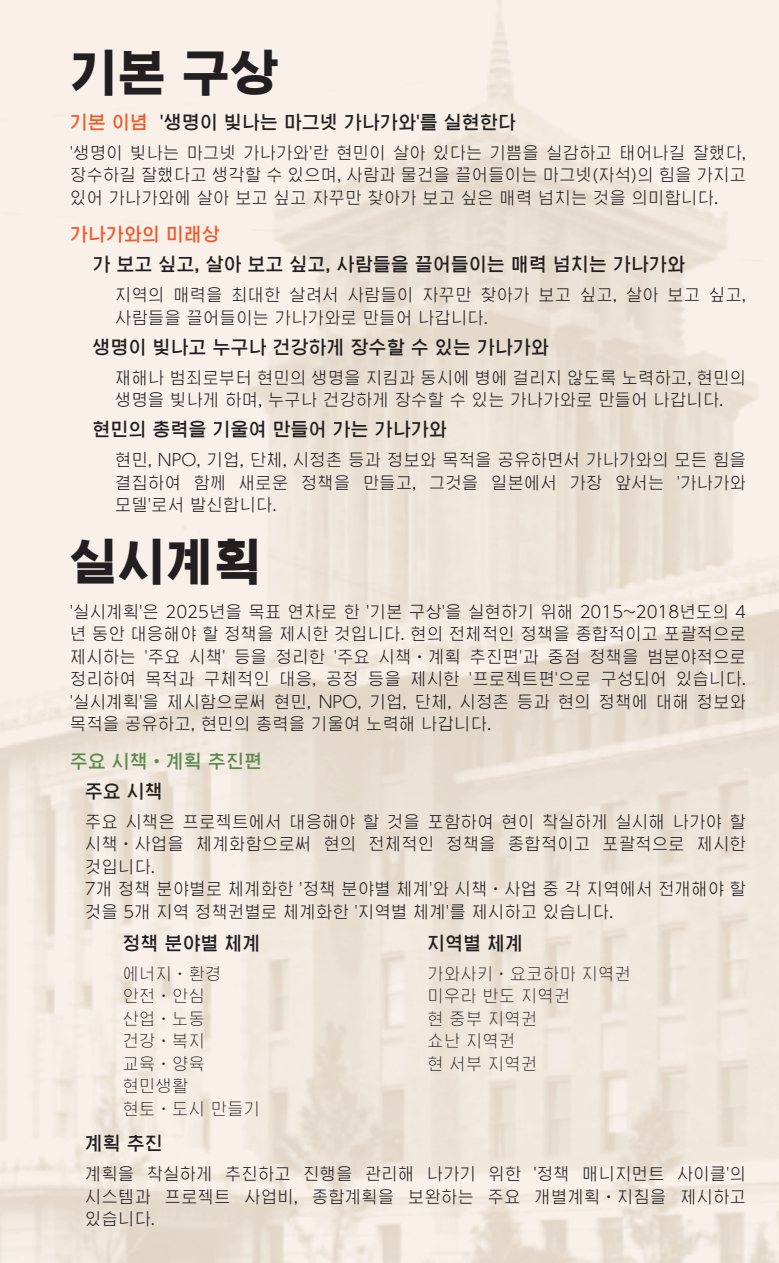
<style>
.page{position:relative;width:779px;height:1263px;background:#fff}
.page>*{position:absolute;margin:0;border:0;box-sizing:border-box;transform-origin:0 0}
.t1{font:700 48px "UD Shin Go Hang Koc";color:#231f20}
.t2{font:500 18px "UD Shin Go Hang Koc";color:#231f20}
.t3{font:500 18px "UD Shin Go Hang Koc";color:#608a50}
.t4{font:500 18px "UD Shin Go Hang Koc";color:#f15929}
.t5{font:300 16.5px/22.5px "UD Shin Go Hang Koc";color:#231f20;text-align:justify}
.t6{font:16.5px/22.5px "UD Shin Go Hang Koc Ex L";color:#231f20}
.s1{color:#f15929}
</style>
<div class="page">
<h1 class="t1" style="left:70px;top:39px;width:209px">기본 구상</h1>
<p class="t2" style="left:70px;top:109px;width:447px"><span class="s1">기본 이념</span> '생명이 빛나는 마그넷 가나가와'를 실현한다</p>
<p class="t5" style="left:70px;top:141px;width:677px">'생명이 빛나는 마그넷 가나가와'란 현민이 살아 있다는 기쁨을 실감하고 태어나길 잘했다, 장수하길 잘했다고 생각할 수 있으며, 사람과 물건을 끌어들이는 마그넷(자석)의 힘을 가지고 있어 가나가와에 살아 보고 싶고 자꾸만 찾아가 보고 싶은 매력 넘치는 것을 의미합니다.</p>
<p class="t4" style="left:70px;top:222px;width:151px">가나가와의 미래상</p>
<p class="t2" style="left:92px;top:252px;width:593px">가 보고 싶고, 살아 보고 싶고, 사람들을 끌어들이는 매력 넘치는 가나가와</p>
<p class="t5" style="left:115px;top:284px;width:632px">지역의 매력을 최대한 살려서 사람들이 자꾸만 찾아가 보고 싶고, 살아 보고 싶고, 사람들을 끌어들이는 가나가와로 만들어 나갑니다.</p>
<p class="t2" style="left:92px;top:334px;width:457px">생명이 빛나고 누구나 건강하게 장수할 수 있는 가나가와</p>
<p class="t5" style="left:115px;top:366px;width:632px">재해나 범죄로부터 현민의 생명을 지킴과 동시에 병에 걸리지 않도록 노력하고, 현민의 생명을 빛나게 하며, 누구나 건강하게 장수할 수 있는 가나가와로 만들어 나갑니다.</p>
<p class="t2" style="left:92px;top:417px;width:355px">현민의 총력을 기울여 만들어 가는 가나가와</p>
<p class="t5" style="left:115px;top:449px;width:632px">현민, NPO, 기업, 단체, 시정촌 등과 정보와 목적을 공유하면서 가나가와의 모든 힘을 결집하여 함께 새로운 정책을 만들고, 그것을 일본에서 가장 앞서는 '가나가와 모델'로서 발신합니다.</p>
<h1 class="t1" style="left:70px;top:528px;width:193px">실시계획</h1>
<p class="t5" style="left:70px;top:600px;width:677px">'실시계획'은 2025년을 목표 연차로 한 '기본 구상'을 실현하기 위해 2015~2018년도의 4 년 동안 대응해야 할 정책을 제시한 것입니다. 현의 전체적인 정책을 종합적이고 포괄적으로 제시하는 '주요 시책' 등을 정리한 '주요 시책·계획 추진편'과 중점 정책을 범분야적으로 정리하여 목적과 구체적인 대응, 공정 등을 제시한 '프로젝트편'으로 구성되어 있습니다. '실시계획'을 제시함으로써 현민, NPO, 기업, 단체, 시정촌 등과 현의 정책에 대해 정보와 목적을 공유하고, 현민의 총력을 기울여 노력해 나갑니다.</p>
<p class="t3" style="left:70px;top:748px;width:193px">주요 시책·계획 추진편</p>
<p class="t2" style="left:85px;top:778px;width:79px">주요 시책</p>
<p class="t5" style="left:85px;top:810px;width:662px;text-align:left">주요 시책은 프로젝트에서 대응해야 할 것을 포함하여 현이 착실하게 실시해 나가야 할 시책·사업을 체계화함으로써 현의 전체적인 정책을 종합적이고 포괄적으로 제시한 것입니다.<br>7개 정책 분야별로 체계화한 '정책 분야별 체계'와 시책·사업 중 각 지역에서 전개해야 할 것을 5개 지역 정책권별로 체계화한 '지역별 체계'를 제시하고 있습니다.</p>
<p class="t2" style="left:122px;top:930px;width:139px">정책 분야별 체계</p>
<p class="t6" style="left:122px;top:962px;width:139px">에너지·환경 안전·안심 산업·노동 건강·복지 교육·양육 현민생활 현토·도시 만들기</p>
<p class="t2" style="left:427px;top:930px;width:97px">지역별 체계</p>
<p class="t6" style="left:427px;top:962px;width:205px">가와사키·요코하마 지역권 미우라 반도 지역권<br>현 중부 지역권<br>쇼난 지역권<br>현 서부 지역권</p>
<p class="t2" style="left:85px;top:1131px;width:79px">계획 추진</p>
<p class="t5" style="left:85px;top:1162px;width:662px">계획을 착실하게 추진하고 진행을 관리해 나가기 위한 '정책 매니지먼트 사이클'의 시스템과 프로젝트 사업비, 종합계획을 보완하는 주요 개별계획·지침을 제시하고 있습니다.</p>
</div>
